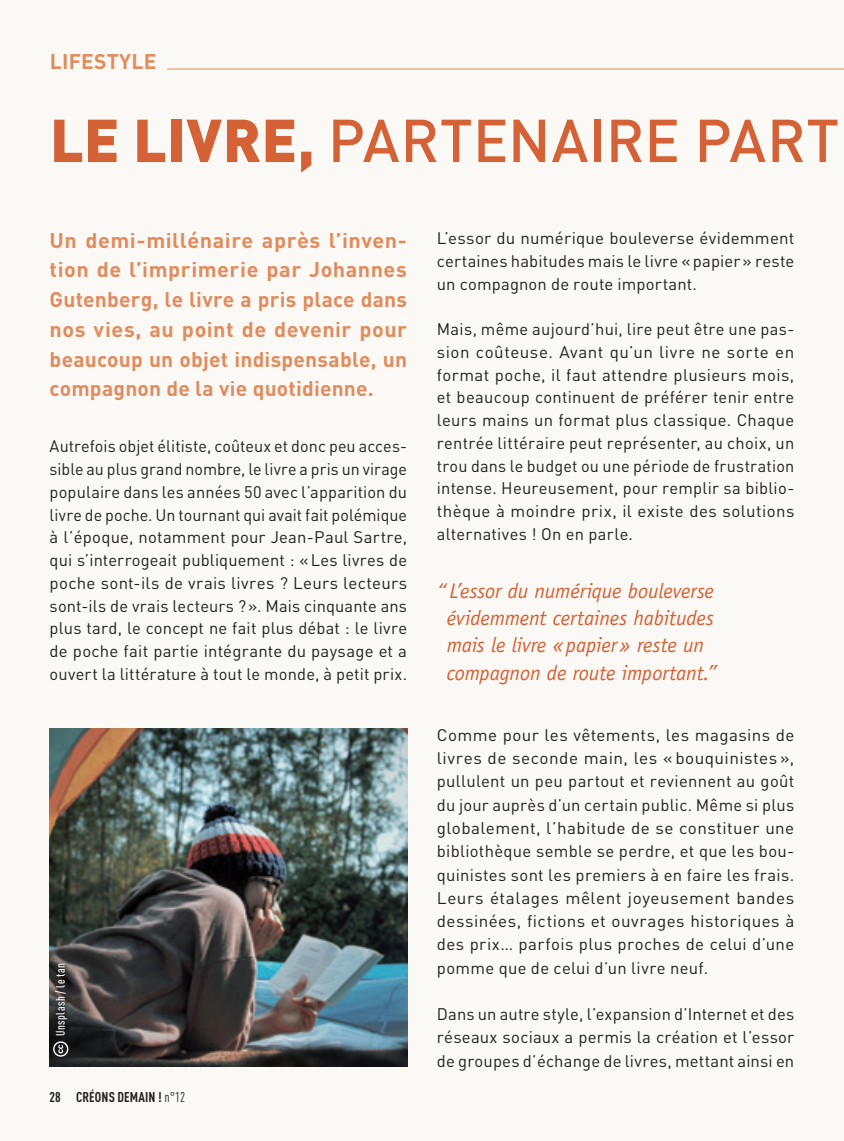
<style>
.page{position:relative;width:844px;height:1141px;background:#fff}
.page>*{position:absolute;margin:0;border:0;box-sizing:border-box;transform-origin:0 0}
.t1{font:500 59.5px "DIN Pro";letter-spacing:.005em;color:#d46236}
.t2{font:700 21px/29.8px "DIN Pro";letter-spacing:.01em;color:#e08c5e;text-align:justify}
.t3{font:italic 21px/27.5px "Officina Sans Std";letter-spacing:-.01em;color:#d46236;text-align:center}
.t4{font:16.62px/22.8px "DIN Pro";letter-spacing:.015em;color:#231f20;text-align:justify}
.t5{font:700 condensed 14px "DIN Pro";letter-spacing:.01em;color:#231f20}
.t6{font:500 condensed 12.25px "DIN Pro";letter-spacing:.04em;color:#fff}
.s1{font-weight:900}
.s2{font-weight:400}
</style>
<div class="page">
<hr style="left:167px;top:69px;width:676px;height:1px;background:#e08c5e">
<img style="left:50px;top:728px;width:357px;height:339px">
<div style="left:48px;top:959px;width:26px;height:103px;background:#231f20;opacity:.75"></div>
<svg style="left:53px;top:1041px;width:15px;height:16px"></svg>
<p class="t2" style="left:50px;top:44px;width:108px">LIFESTYLE</p>
<h1 class="t1" style="left:50px;top:92px;width:790px"><span class="s1">LE LIVRE,</span> PARTENAIRE PART</h1>
<p class="t2" style="left:50px;top:223px;width:359px">Un demi-millénaire après l’inven&shy;tion de l’imprimerie par Johannes Gutenberg, le livre a pris place dans nos vies, au point de devenir pour beaucoup un objet indispensable, un compagnon de la vie quotidienne.</p>
<p class="t4" style="left:50px;top:433px;width:359px">Autrefois objet élitiste, coûteux et donc peu acces&shy;sible au plus grand nombre, le livre a pris un virage populaire dans les années 50 avec l’apparition du livre de poche. Un tournant qui avait fait polémique à l’époque, notamment pour Jean-Paul Sartre, qui s’interrogeait publiquement : «Les livres de poche sont-ils de vrais livres ? Leurs lecteurs sont-ils de vrais lecteurs ?». Mais cinquante ans plus tard, le concept ne fait plus débat : le livre de poche fait partie intégrante du paysage et a ouvert la littérature à tout le monde, à petit prix.</p>
<p class="t6" style="left:51px;top:1036px;width:74px;rotate:-90deg">Unsplash / le tan</p>
<p class="t5" style="left:50px;top:1086px;width:137px">28 CRÉONS DEMAIN ! <span class="s2">n°12</span></p>
<p class="t4" style="left:437px;top:225px;width:359px">L’essor du numérique bouleverse évidemment certaines habitudes mais le livre «papier» reste un compagnon de route important.</p>
<p class="t4" style="left:437px;top:316px;width:359px">Mais, même aujourd’hui, lire peut être une pas&shy;sion coûteuse. Avant qu’un livre ne sorte en format poche, il faut attendre plusieurs mois, et beaucoup continuent de préférer tenir entre leurs mains un format plus classique. Chaque rentrée littéraire peut représenter, au choix, un trou dans le budget ou une période de frustration intense. Heureusement, pour remplir sa biblio&shy;thèque à moindre prix, il existe des solutions alternatives ! On en parle.</p>
<p class="t3" style="left:437px;top:577px;width:282px">“ L’essor du numérique bouleverse évidemment certaines habitudes mais le livre «papier» reste un compagnon de route important.”</p>
<p class="t4" style="left:437px;top:722px;width:359px;line-height:23.3px">Comme pour les vêtements, les magasins de livres de seconde main, les « bouquinistes », pullulent un peu partout et reviennent au goût du jour auprès d’un certain public. Même si plus globalement, l’habitude de se constituer une bibliothèque semble se perdre, et que les bou&shy;quinistes sont les premiers à en faire les frais.<br>Leurs étalages mêlent joyeusement bandes dessinées, fictions et ouvrages historiques à des prix… parfois plus proches de celui d’une pomme que de celui d’un livre neuf.</p>
<p class="t4" style="left:437px;top:1001px;width:359px;line-height:23.3px">Dans un autre style, l’expansion d’Internet et des réseaux sociaux a permis la création et l’essor de groupes d’échange de livres, mettant ainsi en</p>
</div>
